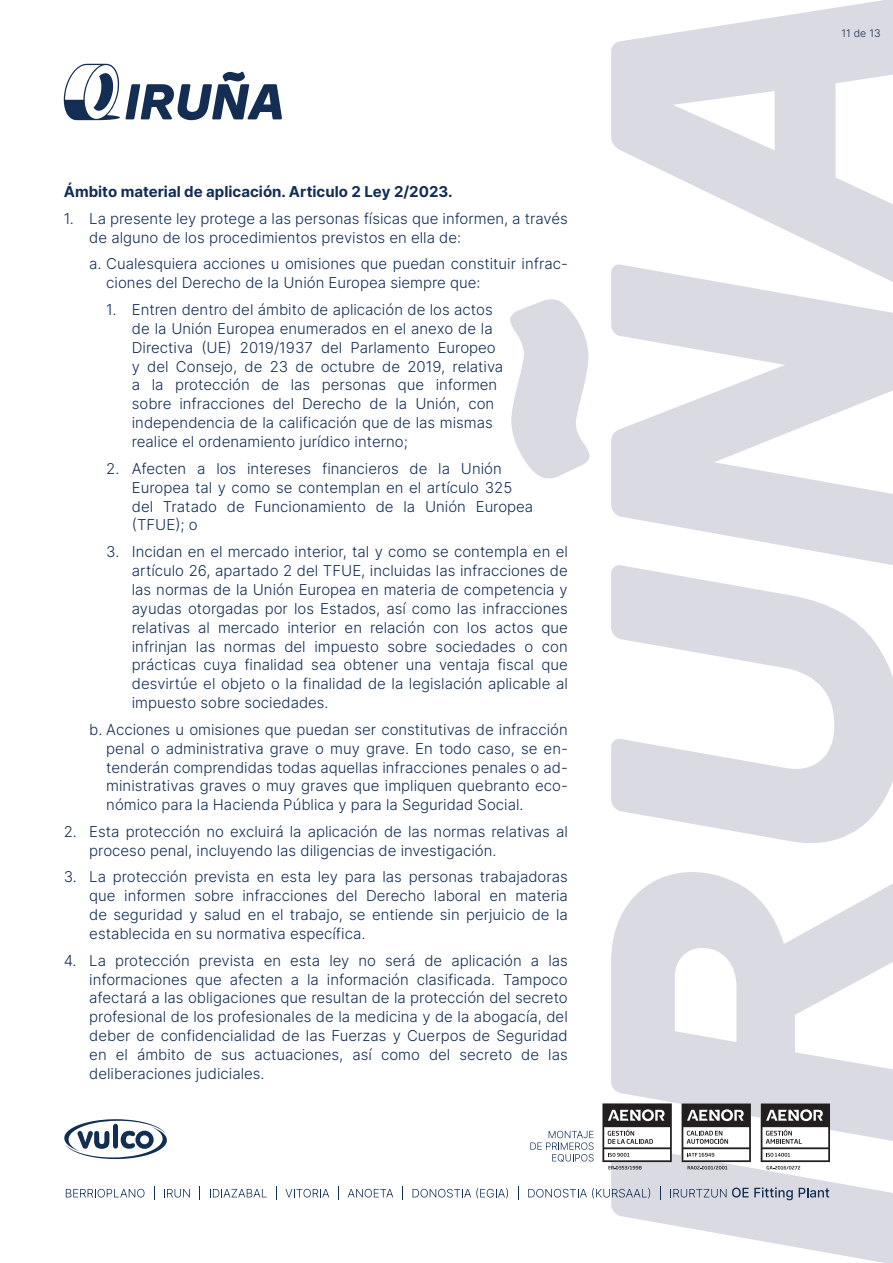
<style>
.page{position:relative;width:893px;height:1263px;background:#fff}
.page>*{position:absolute;margin:0;border:0;box-sizing:border-box;transform-origin:0 0}
.t1{font:300 15px/18.9px "Inter";color:#132d53}
.párrafo1_bold{font:700 15px "Inter";color:#132d53}
.t2{font:300 10.5px "Inter";color:#132d53}
</style>
<div class="page">
<svg style="left:611px;top:872px;width:282px;height:231px;fill:#dadbe2"></svg>
<svg style="left:611px;top:568px;width:282px;height:275px;fill:#dadbe2"></svg>
<svg style="left:510px;top:299px;width:80px;height:180px"></svg>
<svg style="left:611px;top:291px;width:282px;height:277px;fill:#dadbe2"></svg>
<svg style="left:611px;top:0;width:282px;height:291px;fill:#dadbe2"></svg>
<svg style="left:64px;top:64px;width:218px;height:56px"></svg>
<svg style="left:66px;top:1189px;width:78px;height:8px"></svg>
<svg style="left:154px;top:1186px;width:1px;height:14px"></svg>
<svg style="left:164px;top:1189px;width:26px;height:8px"></svg>
<svg style="left:199px;top:1186px;width:1px;height:14px"></svg>
<svg style="left:210px;top:1189px;width:57px;height:8px"></svg>
<svg style="left:276px;top:1186px;width:1px;height:14px"></svg>
<svg style="left:285px;top:1189px;width:44px;height:8px"></svg>
<svg style="left:338px;top:1186px;width:1px;height:14px"></svg>
<svg style="left:348px;top:1189px;width:45px;height:8px"></svg>
<svg style="left:402px;top:1186px;width:1px;height:14px"></svg>
<svg style="left:412px;top:1188px;width:96px;height:10px"></svg>
<svg style="left:518px;top:1186px;width:1px;height:14px"></svg>
<svg style="left:528px;top:1103px;width:365px;height:160px"></svg>
<svg style="left:64px;top:1119px;width:103px;height:40px"></svg>
<p class="párrafo1_bold" style="left:64px;top:181px;width:390px">Ámbito material de aplicación. Articulo 2 Ley 2/2023.</p>
<p class="t1" style="left:89px;top:209px;width:480px;text-indent:-26px">1. La presente ley protege a las personas físicas que informen, a través de alguno de los procedimientos previstos en ella de:</p>
<p class="t1" style="left:106px;top:254px;width:463px;text-indent:-17px">a. Cualesquiera acciones u omisiones que puedan constituir infrac&shy;ciones del Derecho de la Unión Europea siempre que:</p>
<p class="t1" style="left:132px;top:300px;width:373px;text-indent:-26px">1. Entren dentro del ámbito de aplicación de los actos de la Unión Europea enumerados en el anexo de la Directiva (UE) 2019/1937 del Parlamento Europeo y del Consejo, de 23 de octubre de 2019, relativa a la protección de las personas que informen sobre infracciones del Derecho de la Unión, con independencia de la calificación que de las mismas realice el ordenamiento jurídico interno;</p>
<p class="t1" style="left:132px;top:458px;width:403px;text-indent:-26px">2. Afecten a los intereses financieros de la Unión Europea tal y como se contemplan en el artículo 325 del Tratado de Funcionamiento de la Unión Europea (TFUE); o</p>
<p class="t1" style="left:132px;top:542px;width:437px;text-align:justify;text-indent:-26px">3. Incidan en el mercado interior, tal y como se contempla en el artículo 26, apartado 2 del TFUE, incluidas las infracciones de las normas de la Unión Europea en materia de competencia y ayudas otorgadas por los Estados, así como las infracciones relativas al mercado interior en relación con los actos que infrinjan las normas del impuesto sobre sociedades o con prácticas cuya finalidad sea obtener una ventaja fiscal que desvirtúe el objeto o la finalidad de la legislación aplicable al impuesto sobre sociedades.</p>
<p class="t1" style="left:106px;top:719px;width:463px;text-align:justify;text-indent:-17px">b. Acciones u omisiones que puedan ser constitutivas de infracción penal o administrativa grave o muy grave. En todo caso, se en&shy;tenderán comprendidas todas aquellas infracciones penales o ad&shy;ministrativas graves o muy graves que impliquen quebranto eco&shy;nómico para la Hacienda Pública y para la Seguridad Social.</p>
<p class="t1" style="left:89px;top:822px;width:480px;text-indent:-26px">2. Esta protección no excluirá la aplicación de las normas relativas al proceso penal, incluyendo las diligencias de investigación.</p>
<p class="t1" style="left:89px;top:867px;width:480px;text-align:justify;text-indent:-26px">3. La protección prevista en esta ley para las personas trabajadoras que informen sobre infracciones del Derecho laboral en materia de seguridad y salud en el trabajo, se entiende sin perjuicio de la establecida en su normativa específica.</p>
<p class="t1" style="left:89px;top:950px;width:480px;text-align:justify;text-indent:-26px">4. La protección prevista en esta ley no será de aplicación a las informaciones que afecten a la información clasificada. Tampoco afectará a las obligaciones que resultan de la protección del secreto profesional de los profesionales de la medicina y de la abogacía, del deber de confidencialidad de las Fuerzas y Cuerpos de Seguridad en el ámbito de sus actuaciones, así como del secreto de las deliberaciones judiciales.</p>
<p class="t2" style="left:841px;top:26px;width:41px">11 de 13</p>
</div>
